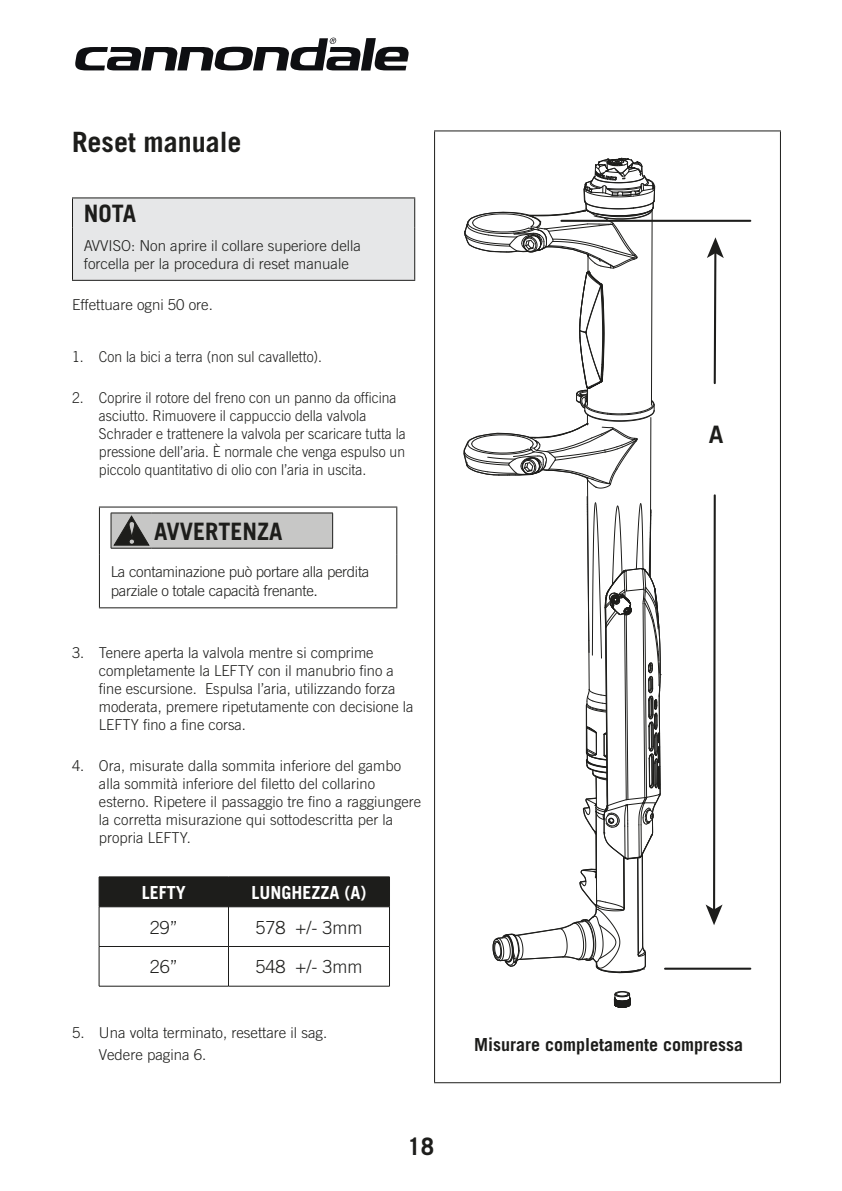
<style>
.page{position:relative;width:842px;height:1191px;background:#fff}
.page>*{position:absolute;margin:0;border:0;box-sizing:border-box;transform-origin:0 0}
.t1{font:700 28px "Trade Gothic";color:#1d1d1b}
.t2{font:700 24px "Trade Gothic";color:#1d1d1b}
.t3{font:24px "Trade Gothic Bold Two";color:#1d1d1b}
.t4{font:700 18px "Trade Gothic";color:#1d1d1b}
.t5{font:300 18px "Trade Gothic";color:#1d1d1b}
.t6{font:700 18px "Trade Gothic";color:#fff}
.t7{font:300 15px/18px "Trade Gothic";color:#1d1d1b}
.t8{font:300 15px/18px "Trade Gothic";color:#1d1d1b;scale:.93 1}
.t9{font:300 15px/19.2px "Trade Gothic";letter-spacing:-.02em;color:#1d1d1b}
.s1{font-size:16px}
</style>
<div class="page">
<svg style="left:75px;top:38px;width:334px;height:33px"></svg>
<hr style="left:434px;top:1082px;width:347px;height:1px;background:#1d1d1b">
<hr style="left:434px;top:130px;width:347px;height:1px;background:#1d1d1b">
<hr style="left:434px;top:131px;width:1px;height:951px;background:#1d1d1b">
<hr style="left:780px;top:131px;width:1px;height:951px;background:#1d1d1b">
<svg style="left:463px;top:158px;width:198px;height:815px"></svg>
<svg style="left:614px;top:991px;width:17px;height:17px"></svg>
<hr style="left:665px;top:967px;width:85px;height:2px;background:#1d1d1b">
<hr style="left:561px;top:220px;width:189px;height:2px;background:#1d1d1b">
<svg style="left:707px;top:237px;width:17px;height:147px"></svg>
<svg style="left:706px;top:494px;width:16px;height:431px"></svg>
<div style="left:73px;top:198px;width:341px;height:82px;background:#e6e7e8"></div>
<hr style="left:72px;top:197px;width:343px;height:1px;background:#1d1d1b">
<hr style="left:72px;top:198px;width:1px;height:30px;background:#1d1d1b">
<hr style="left:414px;top:198px;width:1px;height:30px;background:#1d1d1b">
<hr style="left:72px;top:228px;width:1px;height:52px;background:#1d1d1b">
<hr style="left:414px;top:228px;width:1px;height:52px;background:#1d1d1b">
<hr style="left:72px;top:280px;width:343px;height:1px;background:#1d1d1b">
<hr style="left:99px;top:506px;width:298px;height:1px;background:#1d1d1b">
<hr style="left:99px;top:507px;width:1px;height:47px;background:#1d1d1b">
<hr style="left:396px;top:507px;width:1px;height:47px;background:#1d1d1b">
<hr style="left:99px;top:554px;width:1px;height:53px;background:#1d1d1b">
<hr style="left:396px;top:554px;width:1px;height:53px;background:#1d1d1b">
<hr style="left:99px;top:607px;width:298px;height:1px;background:#1d1d1b">
<hr style="left:111px;top:512px;width:40px;height:1px;background:#1d1d1b">
<hr style="left:151px;top:512px;width:182px;height:1px;background:#1d1d1b">
<hr style="left:111px;top:548px;width:40px;height:1px;background:#1d1d1b">
<hr style="left:151px;top:548px;width:182px;height:1px;background:#1d1d1b">
<svg style="left:111px;top:513px;width:222px;height:35px;background:#b7b7b5"></svg>
<hr style="left:99px;top:907px;width:1px;height:39px;background:#1d1d1b">
<hr style="left:228px;top:907px;width:1px;height:39px;background:#1d1d1b">
<hr style="left:389px;top:907px;width:1px;height:39px;background:#1d1d1b">
<hr style="left:99px;top:946px;width:129px;height:1px;background:#1d1d1b">
<hr style="left:99px;top:946px;width:1px;height:40px;background:#1d1d1b">
<hr style="left:228px;top:946px;width:162px;height:1px;background:#1d1d1b">
<hr style="left:228px;top:946px;width:1px;height:40px;background:#1d1d1b">
<hr style="left:389px;top:946px;width:1px;height:40px;background:#1d1d1b">
<hr style="left:99px;top:876px;width:129px;height:1px;background:#1d1d1b">
<div style="left:99px;top:877px;width:291px;height:29px;background:#1d1d1b"></div>
<hr style="left:228px;top:876px;width:162px;height:1px;background:#1d1d1b">
<hr style="left:99px;top:906px;width:129px;height:1px;background:#1d1d1b">
<hr style="left:228px;top:906px;width:162px;height:1px;background:#1d1d1b">
<hr style="left:99px;top:985px;width:129px;height:1px;background:#1d1d1b">
<hr style="left:228px;top:985px;width:162px;height:1px;background:#1d1d1b">
<p class="t1" style="left:72px;top:125px;width:171px">Reset manuale</p>
<p class="t2" style="left:84px;top:199px;width:54px">NOTA</p>
<p class="t7" style="left:84px;top:236px;width:279px">AVVISO: Non aprire il collare superiore della forcella per la procedura di reset manuale</p>
<p class="t7" style="left:72px;top:296px;width:142px">Effettuare ogni 50 ore.</p>
<p class="t8" style="left:72px;top:348px;width:270px">1. Con la bici a terra (non sul cavalletto).</p>
<p class="t8" style="left:99px;top:388px;width:332px;text-indent:-27px">2. Coprire il rotore del freno con un panno da officina asciutto. Rimuovere il cappuccio della valvola Schrader e trattenere la valvola per scaricare tutta la pressione dell’aria. È normale che venga espulso un piccolo quantitativo di olio con l’aria in uscita.</p>
<p class="t2" style="left:154px;top:516px;width:130px">AVVERTENZA</p>
<p class="t9" style="left:111px;top:562px;width:260px">La contaminazione può portare alla perdita parziale o totale capacità frenante<span class="s1">.</span></p>
<p class="t7" style="left:99px;top:643px;width:316px;text-indent:-27px">3. Tenere aperta la valvola mentre si comprime completamente la LEFTY con il manubrio fino a fine escursione. Espulsa l’aria, utilizzando forza moderata, premere ripetutamente con decisione la LEFTY fino a fine corsa.</p>
<p class="t7" style="left:99px;top:756px;width:324px;text-indent:-27px">4. Ora, misurate dalla sommita inferiore del gambo alla sommità inferiore del filetto del collarino esterno. Ripetere il passaggio tre fino a raggiungere la corretta misurazione qui sottodescritta per la propria LEFTY.</p>
<p class="t6" style="left:142px;top:881px;width:45px">LEFTY</p>
<p class="t6" style="left:251px;top:881px;width:117px">LUNGHEZZA (A)</p>
<p class="t5" style="left:150px;top:916px;width:30px">29”</p>
<p class="t5" style="left:256px;top:916px;width:108px">578 +/- 3mm</p>
<p class="t5" style="left:150px;top:956px;width:30px">26”</p>
<p class="t5" style="left:256px;top:956px;width:108px">548 +/- 3mm</p>
<p class="t3" style="left:709px;top:419px;width:16px">A</p>
<p class="t7" style="left:99px;top:1022px;width:230px;line-height:21.6px;text-indent:-27px">5. Una volta terminato, resettare il sag.<br>Vedere pagina 6.</p>
<p class="t4" style="left:474px;top:1034px;width:270px">Misurare completamente compressa</p>
<p class="t2" style="left:408px;top:1131px;width:28px">18</p>
</div>
